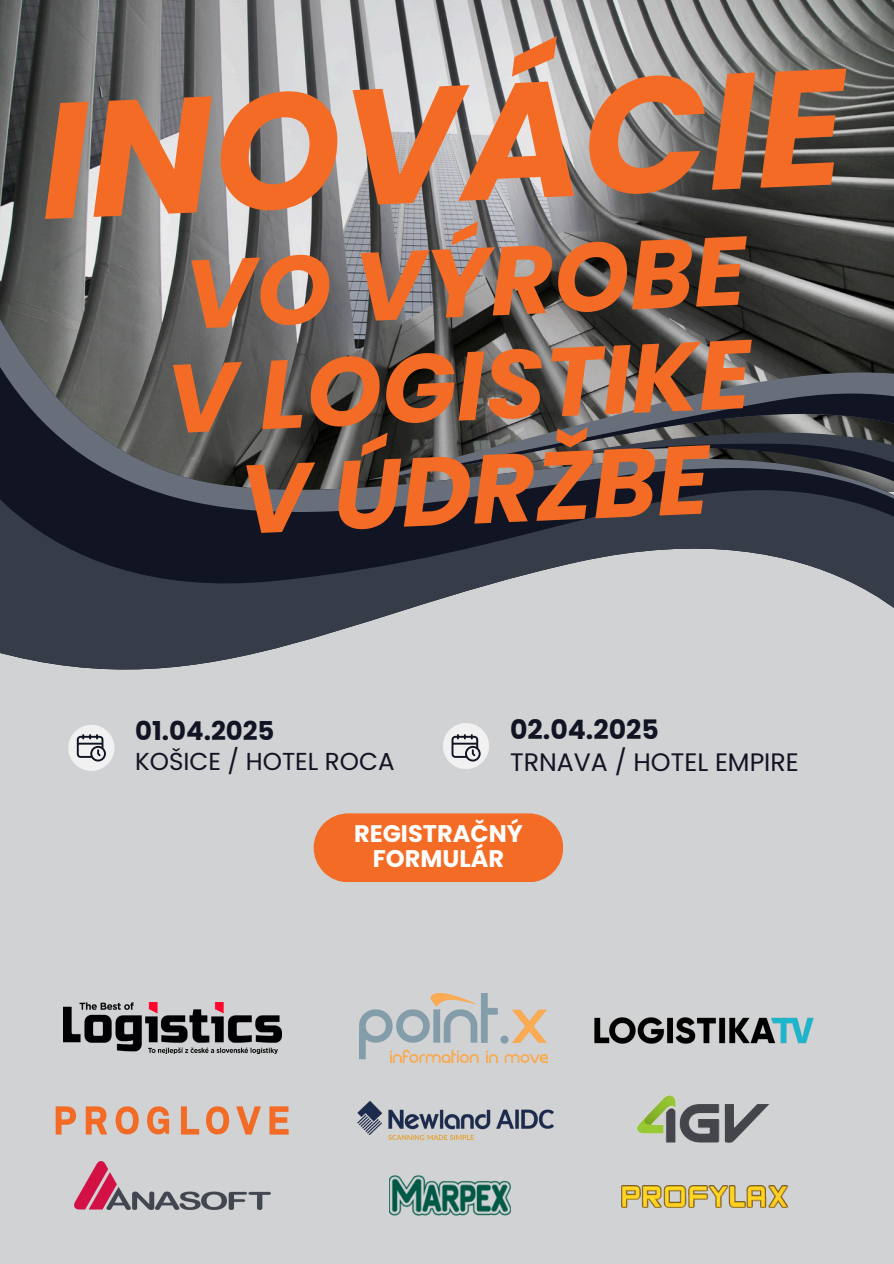
<style>
.page{position:relative;width:894px;height:1264px;background:#fff}
.page>*{position:absolute;margin:0;border:0;box-sizing:border-box;transform-origin:0 0}
.t1{font:italic 700 164.25px "Poppins";color:#f36b24}
.t2{font:italic 700 97.05px/103.5px "Poppins";color:#f36b24;text-align:center}
.t3{font:700 26.7px "Poppins";color:#111423}
.t4{font:700 25.95px "Poppins";color:#111423}
.t5{font:25.2px "Poppins";color:#111423}
.t6{font:24.45px "Poppins";color:#111423}
.t7{font:700 24px/24.8px "Poppins";color:#fff;text-align:center}
</style>
<div class="page">
<div style="left:0;top:0;width:893px;height:1263px;background:#d1d2d3"></div>
<img style="left:0;top:0;width:893px;height:178px">
<svg style="left:0;top:530px;width:893px;height:140px"></svg>
<svg style="left:0;top:178px;width:893px;height:352px;background:#595b5d"></svg>
<svg style="left:368px;top:356px;width:525px;height:124px;background:#4f4f4f"></svg>
<svg style="left:529px;top:478px;width:364px;height:21px;background:#202331"></svg>
<svg style="left:384px;top:385px;width:509px;height:93px;background:#4d4f54"></svg>
<div style="left:68px;top:724px;width:46px;height:47px;background:#f2f1f2;border-radius:50%"></div>
<svg style="left:77px;top:734px;width:29px;height:27px"></svg>
<svg style="left:313px;top:813px;width:250px;height:69px;background:#f0712f"></svg>
<div style="left:443px;top:723px;width:46px;height:46px;background:#f2f1f2;border-radius:50%"></div>
<svg style="left:451px;top:734px;width:29px;height:27px"></svg>
<img style="left:55px;top:1106px;width:234px;height:29px">
<img style="left:389px;top:1175px;width:122px;height:41px">
<img style="left:637px;top:1095px;width:132px;height:48px">
<img style="left:75px;top:1161px;width:196px;height:48px">
<img style="left:621px;top:1185px;width:166px;height:22px">
<img style="left:359px;top:993px;width:188px;height:69px">
<img style="left:594px;top:1017px;width:220px;height:27px">
<img style="left:63px;top:1002px;width:218px;height:51px">
<img style="left:357px;top:1101px;width:197px;height:39px">
<h1 class="t1" style="left:34px;top:50px;width:806px;rotate:-3deg">INOVÁCIE</h1>
<h1 class="t2" style="left:158px;top:247px;width:587px;rotate:-3deg">VO VÝROBE<br>V LOGISTIKE<br>V ÚDRŽBE</h1>
<h3 class="t4" style="left:135px;top:712px;width:141px">01.04.2025</h3>
<p class="t3" style="left:510px;top:711px;width:150px">02.04.2025</p>
<p class="t6" style="left:135px;top:744px;width:261px">KOŠICE / HOTEL ROCA</p>
<h3 class="t5" style="left:510px;top:744px;width:290px">TRNAVA / HOTEL EMPIRE</h3>
<p class="t7" style="left:354px;top:821px;width:170px">REGISTRAČNÝ<br>FORMULÁR</p>
</div>
